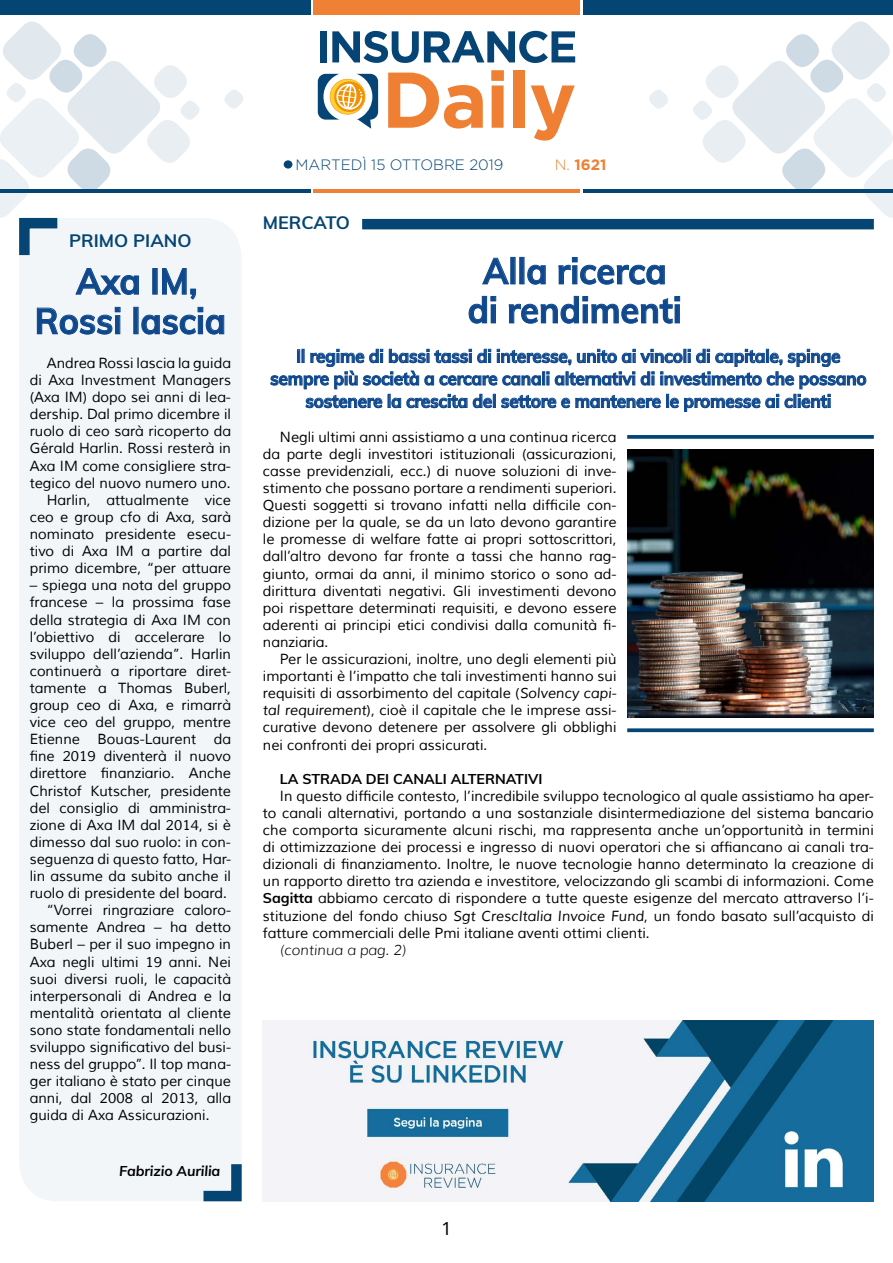
<style>
.page{position:relative;width:893px;height:1263px;background:#fff}
.page>*{position:absolute;margin:0;border:0;box-sizing:border-box;transform-origin:0 0}
.t1{font:700 36px/39px "Muli";color:#0f488c;text-align:center;scale:.95 1}
.t2{font:700 18px/22.5px "Muli";letter-spacing:-.01em;color:#0f488c;text-align:center;scale:.95 1}
.t3{font:700 18px "Muli";color:#054573}
.t4{font:18px "Noto Sans";color:#000}
.t5{font:300 15px "Gotham";color:#054573}
.t6{font:700 15px "Gotham";color:#f08033}
.t7{font:14.25px/17.1px "Muli";color:#000;text-align:justify}
.t8{font:700 14.25px "Muli";color:#000}
.t9{font:italic 300 14.25px "Muli";color:#000}
.t10{font:italic 700 14.25px "Muli";letter-spacing:-.01em;color:#000}
.s1{font-weight:300}
.s2{font-style:italic}
.s3{font-weight:700}
</style>
<div class="page">
<div style="left:0;top:0;width:310px;height:15px;background:#054573"></div>
<div style="left:313px;top:0;width:266px;height:15px;background:#f08033"></div>
<hr style="left:0;top:189px;width:310px;height:3px;background:#054573">
<hr style="left:313px;top:189px;width:266px;height:3px;background:#f08033">
<div style="left:284px;top:160px;width:8px;height:9px;background:#054573;border-radius:50%"></div>
<svg style="left:649px;top:90px;width:19px;height:19px"></svg>
<svg style="left:224px;top:90px;width:20px;height:19px"></svg>
<svg style="left:691px;top:21px;width:202px;height:198px"></svg>
<svg style="left:318px;top:74px;width:60px;height:55px"></svg>
<svg style="left:388px;top:73px;width:95px;height:56px"></svg>
<svg style="left:491px;top:70px;width:13px;height:58px"></svg>
<div style="left:513px;top:70px;width:12px;height:58px;background:#ef7f32"></div>
<svg style="left:531px;top:85px;width:44px;height:56px"></svg>
<div style="left:320px;top:31px;width:6px;height:31px;background:#054474"></div>
<svg style="left:332px;top:31px;width:243px;height:32px"></svg>
<hr style="left:583px;top:189px;width:310px;height:3px;background:#054573">
<div style="left:583px;top:0;width:310px;height:15px;background:#054573"></div>
<div style="left:19px;top:218px;width:223px;height:983px;background:#f3f6f8;border-radius:38px"></div>
<svg style="left:203px;top:1164px;width:39px;height:38px"></svg>
<svg style="left:482px;top:257px;width:27px;height:28px"></svg>
<svg style="left:527px;top:264px;width:19px;height:21px"></svg>
<svg style="left:558px;top:257px;width:107px;height:28px"></svg>
<svg style="left:468px;top:296px;width:28px;height:28px"></svg>
<svg style="left:508px;top:296px;width:172px;height:28px"></svg>
<svg style="left:270px;top:349px;width:596px;height:63px"></svg>
<div style="left:362px;top:219px;width:512px;height:10px;background:#054573"></div>
<svg style="left:0;top:21px;width:202px;height:279px"></svg>
<svg style="left:37px;top:307px;width:83px;height:28px"></svg>
<svg style="left:141px;top:307px;width:84px;height:28px"></svg>
<svg style="left:627px;top:435px;width:247px;height:4px"></svg>
<svg style="left:627px;top:728px;width:247px;height:4px"></svg>
<img style="left:627px;top:449px;width:247px;height:269px">
<img style="left:263px;top:1020px;width:611px;height:181px">
<p class="t3" style="left:69px;top:227px;width:124px">PRIMO PIANO</p>
<h1 class="t1" style="left:35px;top:260px;width:203px;line-height:39.6px">Axa IM,<br>Rossi lascia</h1>
<p class="t7" style="left:30px;top:355px;width:203px;text-align:right">Andrea Rossi lascia la guida<br>di Axa Investment Managers (Axa IM) dopo sei anni di lea&shy;dership. Dal primo dicembre il ruolo di ceo sarà ricoperto da<br>Gérald Harlin. Rossi resterà in<br>Axa IM come consigliere stra&shy;tegico del nuovo numero uno.<br>Harlin, attualmente vice ceo e group cfo di Axa, sarà nominato presidente esecu&shy;tivo di Axa IM a partire dal primo dicembre, “per attuare</p>
<p class="t7" style="left:30px;top:577px;width:203px">– spiega una nota del gruppo</p>
<p class="t7" style="left:30px;top:594px;width:203px">francese – la prossima fase</p>
<p class="t7" style="left:30px;top:611px;width:203px">della strategia di Axa IM con</p>
<p class="t7" style="left:30px;top:628px;width:203px">l’obiettivo di accelerare lo</p>
<p class="t7" style="left:30px;top:645px;width:203px">sviluppo dell’azienda”. Harlin</p>
<p class="t7" style="left:30px;top:663px;width:203px">continuerà a riportare diret-</p>
<p class="t7" style="left:30px;top:680px;width:203px">tamente a Thomas Buberl,</p>
<p class="t7" style="left:30px;top:697px;width:203px">group ceo di Axa, e rimarrà</p>
<p class="t7" style="left:30px;top:714px;width:203px">vice ceo del gruppo, mentre</p>
<p class="t7" style="left:30px;top:731px;width:203px">Etienne Bouas-Laurent da</p>
<p class="t7" style="left:30px;top:748px;width:203px">fine 2019 diventerà il nuovo</p>
<p class="t7" style="left:30px;top:765px;width:203px">direttore finanziario. Anche</p>
<p class="t7" style="left:30px;top:782px;width:203px">Christof Kutscher, presidente</p>
<p class="t7" style="left:30px;top:799px;width:203px">del consiglio di amministra-</p>
<p class="t7" style="left:30px;top:816px;width:203px">zione di Axa IM dal 2014, si è</p>
<p class="t7" style="left:30px;top:834px;width:203px">dimesso dal suo ruolo: in con-</p>
<p class="t7" style="left:30px;top:851px;width:203px">seguenza di questo fatto, Har-</p>
<p class="t7" style="left:30px;top:868px;width:203px">lin assume da subito anche il</p>
<p class="t7" style="left:30px;top:885px;width:199px">ruolo di presidente del board.</p>
<p class="t7" style="left:47px;top:902px;width:186px">“Vorrei ringraziare caloro-</p>
<p class="t7" style="left:30px;top:919px;width:203px">samente Andrea – ha detto</p>
<p class="t7" style="left:30px;top:936px;width:203px">Buberl – per il suo impegno in</p>
<p class="t7" style="left:30px;top:953px;width:203px">Axa negli ultimi 19 anni. Nei</p>
<p class="t7" style="left:30px;top:970px;width:203px">suoi diversi ruoli, le capacità</p>
<p class="t7" style="left:30px;top:987px;width:203px">interpersonali di Andrea e la</p>
<p class="t7" style="left:30px;top:1005px;width:203px">mentalità orientata al cliente</p>
<p class="t7" style="left:30px;top:1022px;width:203px">sono state fondamentali nello</p>
<p class="t7" style="left:30px;top:1039px;width:203px">sviluppo significativo del busi-</p>
<p class="t7" style="left:30px;top:1056px;width:203px">ness del gruppo”. Il top mana-</p>
<p class="t7" style="left:30px;top:1073px;width:203px">ger italiano è stato per cinque</p>
<p class="t7" style="left:30px;top:1090px;width:203px">anni, dal 2008 al 2013, alla</p>
<p class="t7" style="left:30px;top:1107px;width:181px">guida di Axa Assicurazioni.</p>
<p class="t10" style="left:119px;top:1161px;width:103px">Fabrizio Aurilia</p>
<p class="t5" style="left:296px;top:157px;width:209px">MARTEDÌ 15 OTTOBRE 2019</p>
<p class="t6" style="left:555px;top:156px;width:53px"><span class="s1">N.</span> 1621</p>
<p class="t3" style="left:263px;top:210px;width:89px">MERCATO</p>
<h1 class="t1" style="left:468px;top:250px;width:227px">Alla ricerca di rendimenti</h1>
<p class="t2" style="left:270px;top:344px;width:629px">Il regime di bassi tassi di interesse, unito ai vincoli di capitale, spinge sempre più società a cercare canali alternativi di investimento che possano sostenere la crescita del settore e mantenere le promesse ai clienti</p>
<p class="t7" style="left:263px;top:428px;width:355px;text-indent:17px">Negli ultimi anni assistiamo a una continua ricerca da parte degli investitori istituzionali (assicurazioni, casse previdenziali, ecc.) di nuove soluzioni di inve&shy;stimento che possano portare a rendimenti superiori.<br>Questi soggetti si trovano infatti nella difficile con&shy;dizione per la quale, se da un lato devono garantire le promesse di welfare fatte ai propri sottoscrittori, dall’altro devono far fronte a tassi che hanno rag&shy;giunto, ormai da anni, il minimo storico o sono ad&shy;dirittura diventati negativi. Gli investimenti devono poi rispettare determinati requisiti, e devono essere aderenti ai principi etici condivisi dalla comunità fi&shy;nanziaria.</p>
<p class="t7" style="left:263px;top:651px;width:355px;text-indent:17px">Per le assicurazioni, inoltre, uno degli elementi più importanti è l’impatto che tali investimenti hanno sui requisiti di assorbimento del capitale (<span class="s2">Solvency capi&shy;tal requirement</span>), cioè il capitale che le imprese assi&shy;curative devono detenere per assolvere gli obblighi nei confronti dei propri assicurati.</p>
<p class="t8" style="left:280px;top:768px;width:264px">LA STRADA DEI CANALI ALTERNATIVI</p>
<p class="t7" style="left:263px;top:788px;width:612px;text-indent:17px">In questo difficile contesto, l’incredibile sviluppo tecnologico al quale assistiamo ha aper&shy;to canali alternativi, portando a una sostanziale disintermediazione del sistema bancario che comporta sicuramente alcuni rischi, ma rappresenta anche un’opportunità in termini di ottimizzazione dei processi e ingresso di nuovi operatori che si affiancano ai canali tra&shy;dizionali di finanziamento. Inoltre, le nuove tecnologie hanno determinato la creazione di un rapporto diretto tra azienda e investitore, velocizzando gli scambi di informazioni. Come <span class="s3">Sagitta</span> abbiamo cercato di rispondere a tutte queste esigenze del mercato attraverso l’i&shy;stituzione del fondo chiuso <span class="s2">Sgt CrescItalia Invoice Fund</span>, un fondo basato sull’acquisto di fatture commerciali delle Pmi italiane aventi ottimi clienti.</p>
<p class="t9" style="left:280px;top:941px;width:128px">(continua a pag. 2)</p>
<p class="t4" style="left:441px;top:1216px;width:12px">1</p>
</div>
